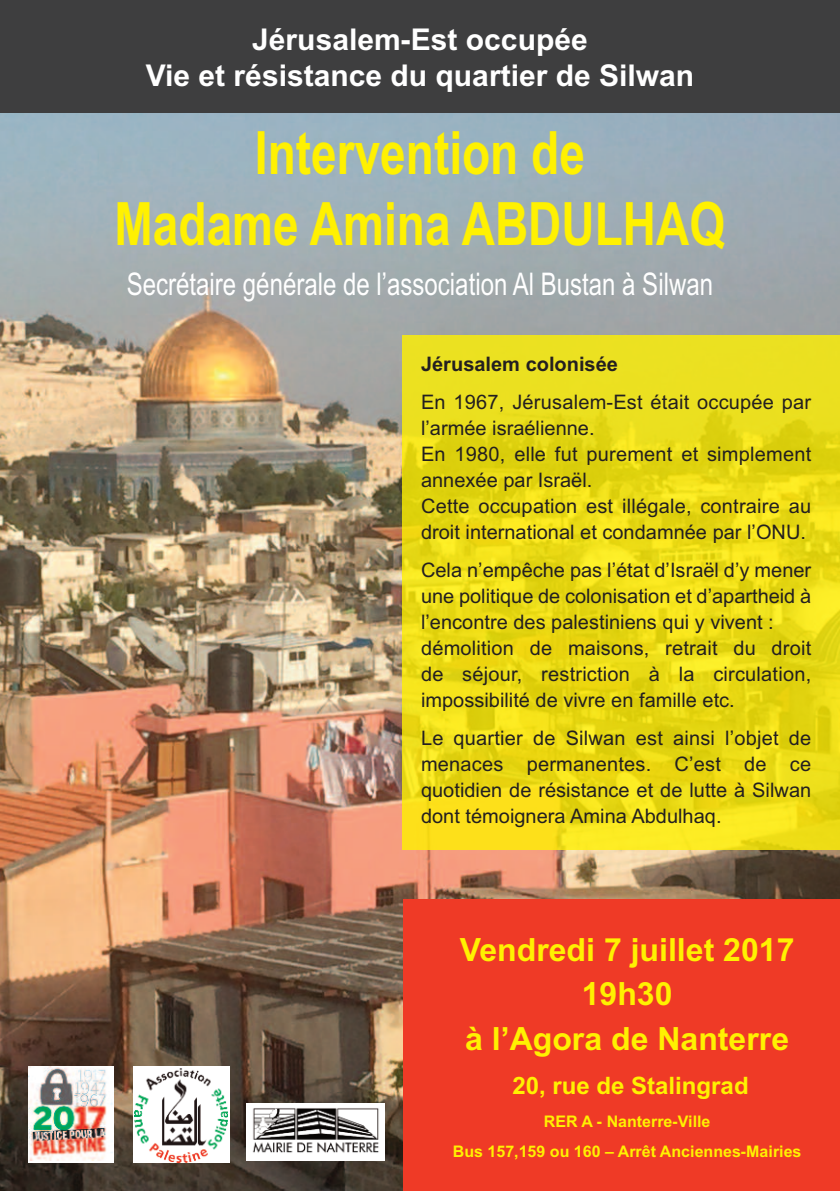
<style>
.page{position:relative;width:840px;height:1191px;background:#fff}
.page>*{position:absolute;margin:0;border:0;box-sizing:border-box;transform-origin:0 0}
.t1{font:700 59.8px/71px "Arial";color:#fff101;text-align:center;scale:.77 1}
.t2{font:700 32px/44.4px "Arial";color:#fff101;text-align:center}
.t3{font:31.2px "Arial";color:#fff;scale:.77 1}
.t4{font:700 30px/36px "Arial";color:#fff;text-align:center}
.t5{font:700 24px "Arial";color:#fff101}
.t6{font:20px/26px "Arial";color:#231f20}
.t7{font:700 20px "Arial";color:#231f20}
.t8{font:700 16px/30px "Arial";color:#fff101;text-align:center}
</style>
<div class="page">
<img style="left:0;top:113px;width:839px;height:1078px">
<div style="left:403px;top:336px;width:436px;height:514px;background:#fff101;opacity:.8"></div>
<div style="left:0;top:0;width:839px;height:113px;background:#3e3e3f"></div>
<div style="left:133px;top:1066px;width:96px;height:96px;background:#fff"></div>
<img style="left:134px;top:1068px;width:93px;height:94px">
<div style="left:246px;top:1103px;width:138px;height:57px;background:#fff"></div>
<img style="left:252px;top:1108px;width:127px;height:45px">
<img style="left:28px;top:1066px;width:86px;height:95px">
<div style="left:403px;top:899px;width:436px;height:292px;background:#ef3a26"></div>
<h3 class="t4" style="left:146px;top:22px;width:549px">Jérusalem-Est occupée<br>Vie et résistance du quartier de Silwan</h3>
<h1 class="t1" style="left:114px;top:118px;width:794px">Intervention de<br>Madame Amina ABDULHAQ</h1>
<h3 class="t3" style="left:127px;top:266px;width:762px">Secrétaire générale de l’association Al Bustan à Silwan</h3>
<p class="t7" style="left:421px;top:352px;width:198px">Jérusalem colonisée</p>
<p class="t6" style="left:421px;top:389px;width:391px">En 1967, Jérusalem-Est était occupée par l’armée israélienne.<br>En 1980, elle fut purement et simplement annexée par Israël.<br>Cette occupation est illégale, contraire au droit international et condamnée par l’ONU.</p>
<p class="t6" style="left:421px;top:557px;width:391px">Cela n’empêche pas l’état d’Israël d’y mener une politique de colonisation et d’apartheid à l’encontre des palestiniens qui y vivent : démolition de maisons, retrait du droit de séjour, restriction à la circulation, impossibilité de vivre en famille etc.</p>
<p class="t6" style="left:421px;top:725px;width:391px;text-align:justify">Le quartier de Silwan est ainsi l’objet de menaces permanentes. C’est de ce quotidien de résistance et de lutte à Silwan dont témoignera Amina Abdulhaq.</p>
<h2 class="t2" style="left:459px;top:927px;width:336px">Vendredi 7 juillet 2017<br>19h30<br>à l’Agora de Nanterre</h2>
<p class="t5" style="left:512px;top:1071px;width:238px">20, rue de Stalingrad</p>
<p class="t8" style="left:452px;top:1106px;width:350px">RER A - Nanterre-Ville<br>Bus 157,159 ou 160 – Arrêt Anciennes-Mairies</p>
</div>
